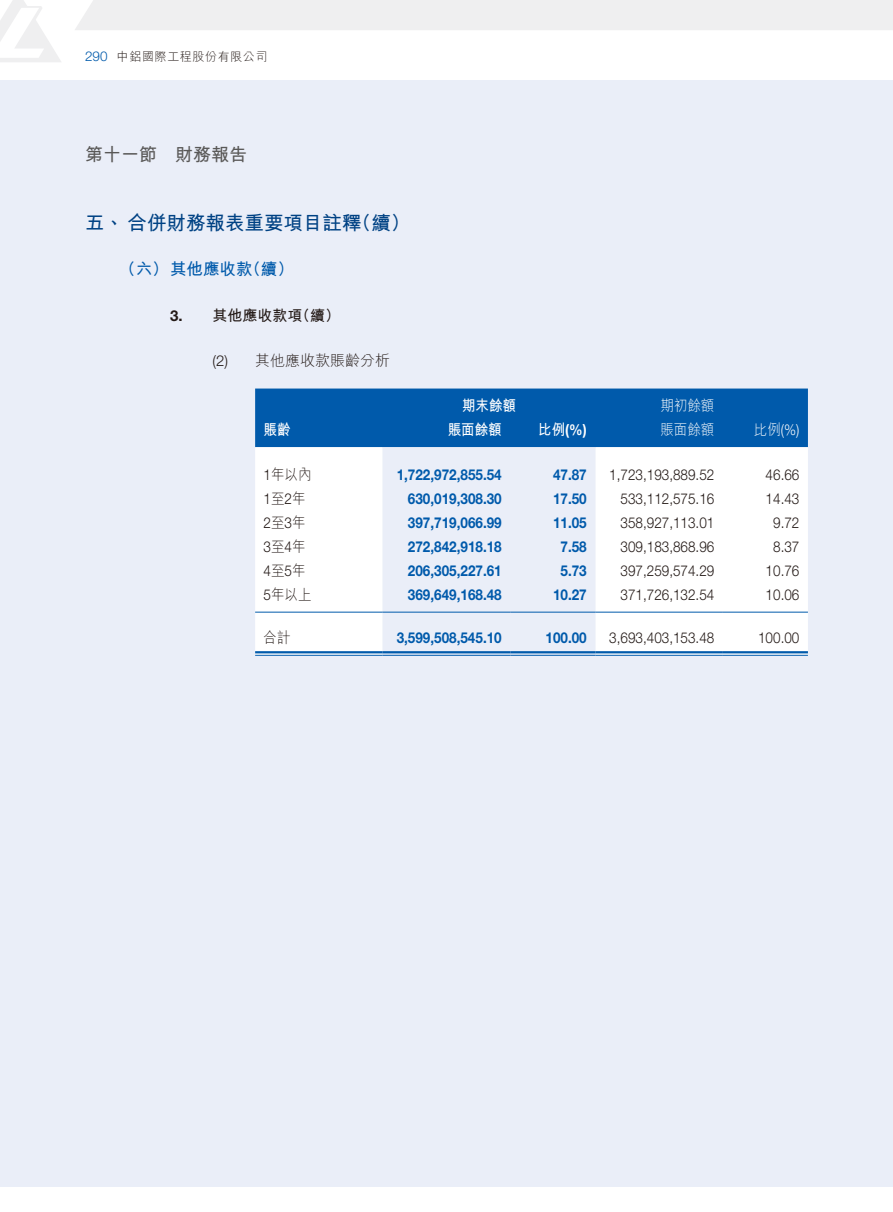
<style>
.page{position:relative;width:893px;height:1212px;background:#fff}
.page>*{position:absolute;margin:0;border:0;box-sizing:border-box;transform-origin:0 0}
.t1{font:700 19.5px "M Hei HK";color:#004284}
.t2{font:700 18px "M Hei HK";color:#595857}
.t3{font:700 16.5px "M Hei HK";color:#005aab}
.t4{font:300 15px "Helvetica Neue LT Std";color:#231916;scale:.9 1}
.t5{font:700 15px "Helvetica Neue LT Std";color:#005aab;scale:.9 1}
.t6{font:300 15px "M Hei HK";color:#231916}
.t7{font:700 15px "M Hei HK";color:#231916}
.t8{font:700 15px "M Hei HK";color:#fff;scale:.9 1}
.t9{font:300 15px "M Hei HK";color:#231916;scale:.9 1}
.t10{font:300 15px "M Hei HK";color:#fff;scale:.9 1}
.t11{font:700 15px "Helvetica Neue LT Std";color:#fff;scale:.9 1}
.t12{font:300 15px "Helvetica Neue LT Std";color:#fff;scale:.9 1}
.t13{font:300 12px "M Hei HK";letter-spacing:.05em;color:#231916}
.s1{font-family:"Helvetica Neue LT Std";font-size:13.5px;color:#005aab}
.s2{font-family:"Helvetica Neue LT Std"}
.s3{font-family:"M Hei HK"}
</style>
<div class="page">
<div style="left:0;top:81px;width:893px;height:1106px;background:#eaeef8"></div>
<svg style="left:0;top:0;width:61px;height:62px"></svg>
<div style="left:75px;top:0;width:818px;height:30px;background:#efeff0"></div>
<div style="left:255px;top:388px;width:553px;height:59px;background:#005aab"></div>
<div style="left:255px;top:448px;width:553px;height:207px;background:#fff"></div>
<svg style="left:383px;top:448px;width:212px;height:207px"></svg>
<hr style="left:255px;top:612px;width:128px;height:1px;background:#005aab">
<hr style="left:383px;top:612px;width:127px;height:1px;background:#005aab">
<hr style="left:510px;top:612px;width:85px;height:1px;background:#005aab">
<hr style="left:595px;top:612px;width:128px;height:1px;background:#005aab">
<hr style="left:723px;top:612px;width:85px;height:1px;background:#005aab">
<hr style="left:255px;top:651px;width:128px;height:2px;background:#005aab">
<hr style="left:255px;top:655px;width:128px;height:1px;background:#005aab">
<hr style="left:383px;top:651px;width:127px;height:2px;background:#005aab">
<hr style="left:383px;top:655px;width:127px;height:1px;background:#005aab">
<hr style="left:510px;top:651px;width:85px;height:2px;background:#005aab">
<hr style="left:510px;top:655px;width:85px;height:1px;background:#005aab">
<hr style="left:595px;top:651px;width:128px;height:2px;background:#005aab">
<hr style="left:595px;top:655px;width:128px;height:1px;background:#005aab">
<hr style="left:723px;top:651px;width:85px;height:2px;background:#005aab">
<hr style="left:723px;top:655px;width:85px;height:1px;background:#005aab">
<p class="t13" style="left:85px;top:48px;width:184px"><span class="s1">290</span> 中鋁國際工程股份有限公司</p>
<p class="t2" style="left:85px;top:141px;width:163px">第十一節 財務報告</p>
<h1 class="t1" style="left:85px;top:209px;width:327px">五、合併財務報表重要項目註釋（續）</h1>
<p class="t3" style="left:119px;top:257px;width:176px">（六）其他應收款（續）</p>
<p class="t7" style="left:170px;top:304px;width:172px"><span class="s2">3.</span> 其他應收款項（續）</p>
<p class="t6" style="left:213px;top:350px;width:179px"><span class="s2">(2)</span> 其他應收款賬齡分析</p>
<p class="t8" style="left:462px;top:394px;width:61px">期末餘額</p>
<p class="t10" style="left:660px;top:395px;width:61px">期初餘額</p>
<p class="t8" style="left:264px;top:418px;width:31px">賬齡</p>
<p class="t8" style="left:448px;top:418px;width:61px">賬面餘額</p>
<p class="t11" style="left:538px;top:420px;width:55px"><span class="s3">比例</span>(%)</p>
<p class="t10" style="left:660px;top:419px;width:61px">賬面餘額</p>
<p class="t12" style="left:754px;top:420px;width:52px"><span class="s3">比例</span>(%)</p>
<p class="t9" style="left:264px;top:464px;width:55px"><span class="s2">1</span>年以內</p>
<p class="t5" style="left:397px;top:465px;width:118px">1,722,972,855.54</p>
<p class="t5" style="left:553px;top:465px;width:39px">47.87</p>
<p class="t4" style="left:609px;top:465px;width:118px">1,723,193,889.52</p>
<p class="t4" style="left:766px;top:465px;width:39px">46.66</p>
<p class="t4" style="left:264px;top:489px;width:48px">1<span class="s3">至</span>2<span class="s3">年</span></p>
<p class="t5" style="left:408px;top:489px;width:106px">630,019,308.30</p>
<p class="t5" style="left:553px;top:489px;width:39px">17.50</p>
<p class="t4" style="left:621px;top:489px;width:106px">533,112,575.16</p>
<p class="t4" style="left:766px;top:489px;width:39px">14.43</p>
<p class="t4" style="left:264px;top:513px;width:48px">2<span class="s3">至</span>3<span class="s3">年</span></p>
<p class="t5" style="left:408px;top:513px;width:106px">397,719,066.99</p>
<p class="t5" style="left:553px;top:513px;width:39px">11.05</p>
<p class="t4" style="left:621px;top:513px;width:106px">358,927,113.01</p>
<p class="t4" style="left:773px;top:513px;width:31px">9.72</p>
<p class="t4" style="left:264px;top:537px;width:48px">3<span class="s3">至</span>4<span class="s3">年</span></p>
<p class="t5" style="left:408px;top:537px;width:106px">272,842,918.18</p>
<p class="t5" style="left:560px;top:537px;width:31px">7.58</p>
<p class="t4" style="left:621px;top:537px;width:106px">309,183,868.96</p>
<p class="t4" style="left:773px;top:537px;width:31px">8.37</p>
<p class="t4" style="left:264px;top:561px;width:48px">4<span class="s3">至</span>5<span class="s3">年</span></p>
<p class="t5" style="left:408px;top:561px;width:106px">206,305,227.61</p>
<p class="t5" style="left:560px;top:561px;width:31px">5.73</p>
<p class="t4" style="left:621px;top:561px;width:106px">397,259,574.29</p>
<p class="t4" style="left:766px;top:561px;width:39px">10.76</p>
<p class="t9" style="left:264px;top:584px;width:55px"><span class="s2">5</span>年以上</p>
<p class="t5" style="left:408px;top:585px;width:106px">369,649,168.48</p>
<p class="t5" style="left:553px;top:585px;width:39px">10.27</p>
<p class="t4" style="left:621px;top:585px;width:106px">371,726,132.54</p>
<p class="t4" style="left:766px;top:585px;width:39px">10.06</p>
<p class="t9" style="left:264px;top:627px;width:31px">合計</p>
<p class="t5" style="left:397px;top:628px;width:118px">3,599,508,545.10</p>
<p class="t5" style="left:545px;top:628px;width:47px">100.00</p>
<p class="t4" style="left:609px;top:629px;width:118px">3,693,403,153.48</p>
<p class="t4" style="left:758px;top:629px;width:47px">100.00</p>
</div>
